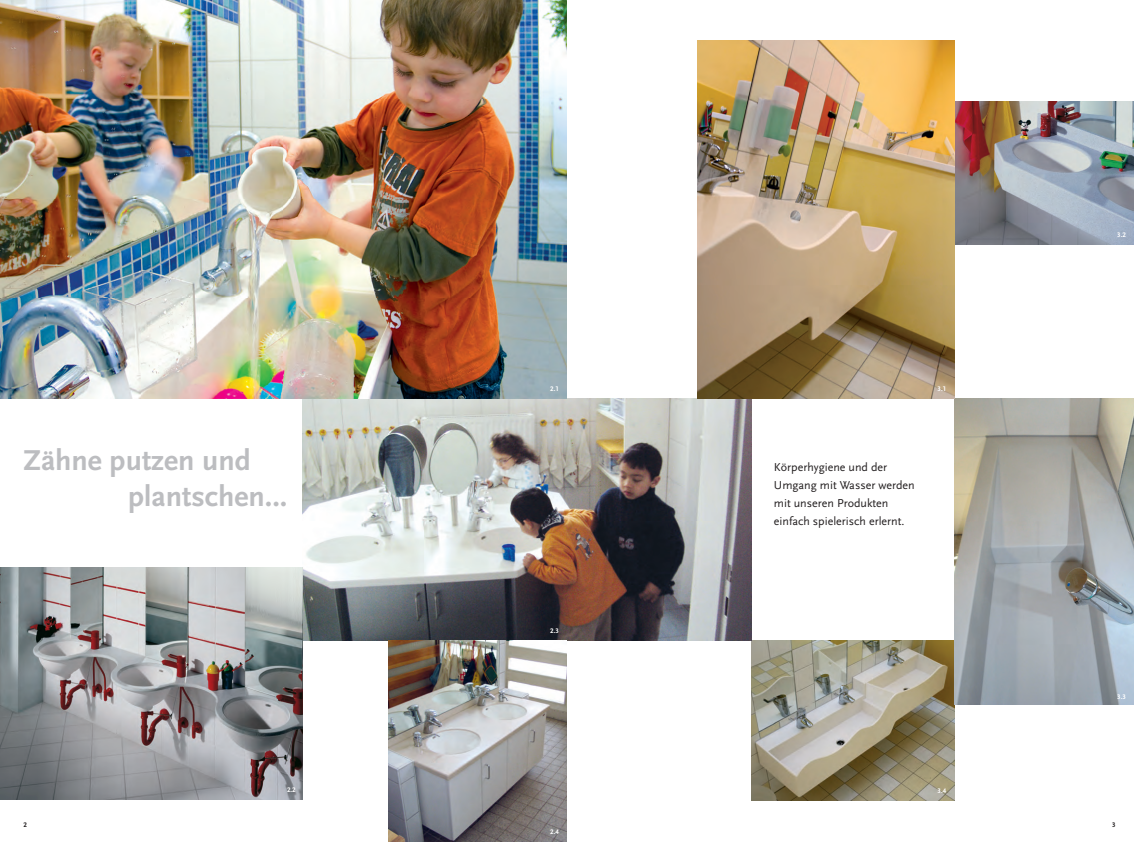
<style>
.page{position:relative;width:1134px;height:842px;background:#fff}
.page>*{position:absolute;margin:0;border:0;box-sizing:border-box;transform-origin:0 0}
.t1{font:700 30px/36px "Scala Sans";color:#bcbdc0}
.t2{font:12px/18px "Scala Sans";color:#231f20}
.t3{font:700 7px "Scala Sans Figures";color:#fff}
.t4{font:700 7px "Scala Sans Figures";color:#231f20}
</style>
<div class="page">
<img style="left:751px;top:641px;width:203px;height:160px">
<img style="left:954px;top:398px;width:180px;height:307px">
<img style="left:954px;top:101px;width:180px;height:144px">
<img style="left:302px;top:399px;width:449px;height:242px">
<img style="left:388px;top:641px;width:179px;height:201px">
<img style="left:0;top:568px;width:302px;height:231px">
<img style="left:0;top:0;width:567px;height:399px">
<img style="left:697px;top:40px;width:257px;height:358px">
<h1 class="t1" style="left:128px;top:443px;width:161px;text-indent:-105px">Zähne putzen und plantschen...</h1>
<p class="t3" style="left:287px;top:786px;width:10px">2.2</p>
<p class="t3" style="left:550px;top:386px;width:10px">2.1</p>
<p class="t3" style="left:938px;top:386px;width:10px">3.1</p>
<p class="t3" style="left:550px;top:628px;width:10px">2.3</p>
<p class="t2" style="left:774px;top:458px;width:142px">Körperhygiene und der<br>Umgang mit Wasser werden mit unseren Produkten einfach spielerisch erlernt.</p>
<p class="t3" style="left:938px;top:788px;width:10px">3.4</p>
<p class="t3" style="left:1117px;top:232px;width:10px">3.2</p>
<p class="t3" style="left:1117px;top:694px;width:10px">3.3</p>
<p class="t4" style="left:23px;top:822px;width:5px">2</p>
<p class="t4" style="left:1112px;top:822px;width:5px">3</p>
<p class="t3" style="left:550px;top:829px;width:10px">2.4</p>
</div>
